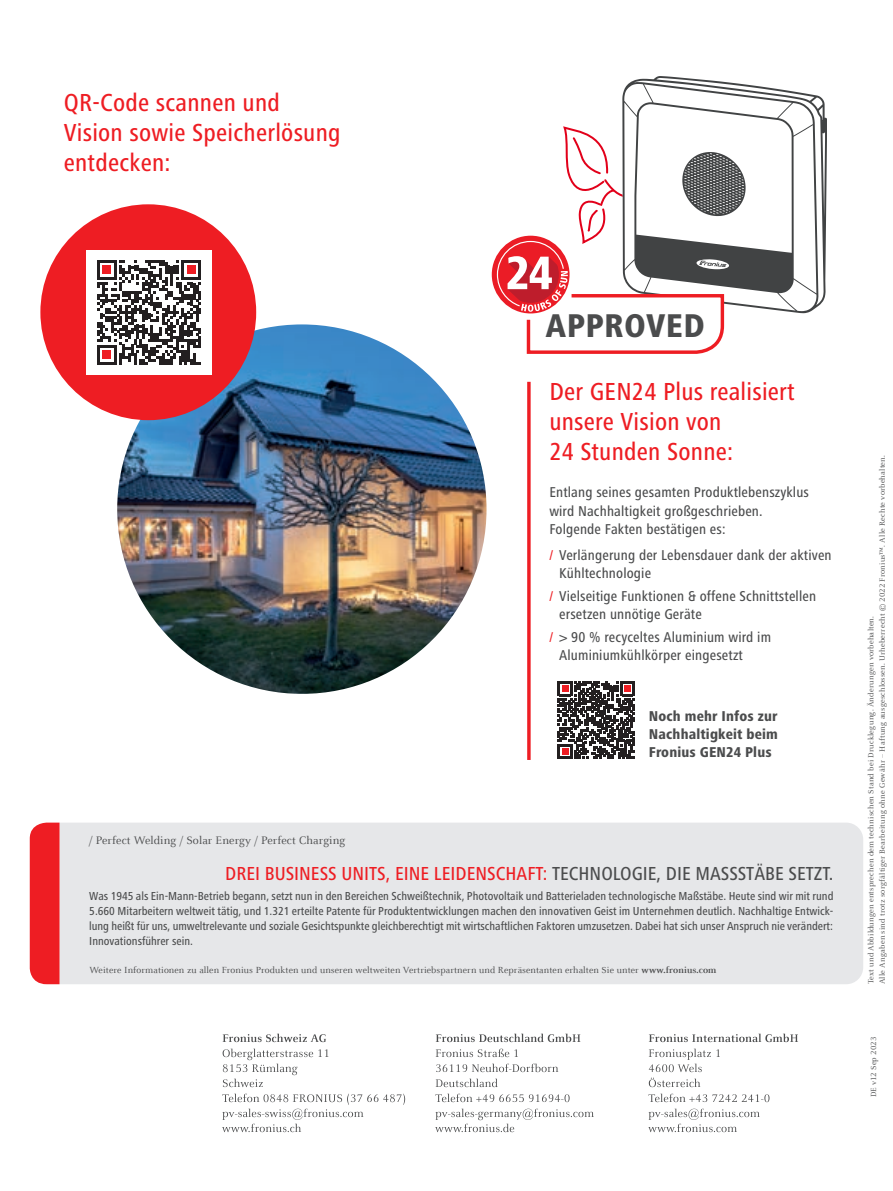
<style>
.page{position:relative;width:893px;height:1191px;background:#fff}
.page>*{position:absolute;margin:0;border:0;box-sizing:border-box;transform-origin:0 0}
.t1{font:800 condensed 34.05px "Frutiger Next LTW1 G";letter-spacing:.01em;color:#4b4c4d}
.t2{font:500 condensed 25.5px/30px "Frutiger Next LTW1 G";letter-spacing:.01em;color:#ee1d23}
.t3{font:500 condensed 19.5px "Frutiger Next LTW1 G";color:#ee1d23}
.t4{font:500 condensed 14.7px/18.5px "Frutiger Next LTW1 G";letter-spacing:.01em;color:#4b4c4d}
.t5{font:800 condensed 14.7px/18px "Frutiger Next LTW1 G";letter-spacing:.01em;color:#4b4c4d;text-align:justify}
.t6{font:500 condensed 12px/15px "Frutiger Next LTW1 G";letter-spacing:-.005em;color:#4b4c4d;text-align:justify}
.t7{font:12px "Celeste Offc Pro";letter-spacing:.01em;color:#4b4c4d}
.t8{font:9.75px "Celeste Offc Pro";letter-spacing:.01em;color:#4b4c4d}
.t9{font:8.25px/11.2px "Celeste Offc Pro";letter-spacing:.025em;color:#4b4c4d}
.s1{color:#ee1d23}
.s2{color:#4b4c4d}
.s3{font-weight:700}
</style>
<div class="page">
<div style="left:60px;top:823px;width:803px;height:161px;background:#e6e7e9"></div>
<div style="left:30px;top:822px;width:30px;height:162px;background:#ee1d23"></div>
<img style="left:117px;top:324px;width:369px;height:370px;border-radius:185px">
<div style="left:40px;top:204px;width:216px;height:216px;background:#ee1d23;border-radius:50%"></div>
<div style="left:86px;top:250px;width:125px;height:125px;background:#fff"></div>
<svg style="left:527px;top:382px;width:4px;height:378px;background:#f03b41"></svg>
<svg style="left:622px;top:76px;width:205px;height:237px"></svg>
<svg style="left:496px;top:125px;width:250px;height:229px"></svg>
<svg style="left:648px;top:1108px;width:112px;height:24px"></svg>
<svg style="left:648px;top:1093px;width:121px;height:9px"></svg>
<svg style="left:649px;top:1048px;width:71px;height:39px"></svg>
<svg style="left:649px;top:1033px;width:149px;height:9px"></svg>
<svg style="left:435px;top:1108px;width:159px;height:24px"></svg>
<svg style="left:435px;top:1093px;width:135px;height:9px"></svg>
<svg style="left:436px;top:1078px;width:62px;height:9px"></svg>
<svg style="left:436px;top:1063px;width:122px;height:9px"></svg>
<svg style="left:436px;top:1048px;width:82px;height:9px"></svg>
<svg style="left:436px;top:1033px;width:144px;height:9px"></svg>
<svg style="left:222px;top:1093px;width:183px;height:39px"></svg>
<svg style="left:223px;top:1048px;width:106px;height:39px"></svg>
<svg style="left:223px;top:1033px;width:103px;height:9px"></svg>
<svg style="left:97px;top:260px;width:104px;height:104px"></svg>
<svg style="left:558px;top:681px;width:77px;height:77px"></svg>
<h2 class="t2" style="left:64px;top:87px;width:278px">QR-Code scannen und<br>Vision sowie Speicherlösung entdecken:</h2>
<h1 class="t1" style="left:545px;top:306px;width:161px">APPROVED</h1>
<h2 class="t2" style="left:549px;top:376px;width:247px">Der GEN24 Plus realisiert unsere Vision von<br>24 Stunden Sonne:</h2>
<p class="t4" style="left:549px;top:483px;width:261px">Entlang seines gesamten Produktlebenszyklus wird Nachhaltigkeit großgeschrieben.<br>Folgende Fakten bestätigen es:</p>
<p class="t4" style="left:559px;top:545px;width:274px;text-indent:-10px"><span class="s1">/</span> Verlängerung der Lebensdauer dank der aktiven<br>Kühltechnologie</p>
<p class="t4" style="left:559px;top:586px;width:258px;text-indent:-10px"><span class="s1">/</span> Vielseitige Funktionen &amp; offene Schnittstellen ersetzen unnötige Geräte</p>
<p class="t4" style="left:559px;top:628px;width:213px;text-indent:-10px"><span class="s1">/</span> &gt; 90 % recyceltes Aluminium wird im<br>Aluminiumkühlkörper eingesetzt</p>
<p class="t7" style="left:89px;top:833px;width:258px">/ Perfect Welding / Solar Energy / Perfect Charging</p>
<p class="t5" style="left:649px;top:707px;width:130px">Noch mehr Infos zur Nachhaltigkeit beim Fronius GEN24 Plus</p>
<h3 class="t3" style="left:225px;top:862px;width:610px">DREI BUSINESS UNITS, EINE LEIDENSCHAFT: <span class="s2">TECHNOLOGIE, DIE MASSSTÄBE SETZT.</span></h3>
<p class="t6" style="left:89px;top:888px;width:746px">Was 1945 als Ein-Mann-Betrieb begann, setzt nun in den Bereichen Schweißtechnik, Photovoltaik und Batterieladen technologische Maßstäbe. Heute sind wir mit rund 5.660 Mitarbeitern weltweit tätig, und 1.321 erteilte Patente für Produktentwicklungen machen den innovativen Geist im Unternehmen deutlich. Nachhaltige Entwick&shy;lung heißt für uns, umweltrelevante und soziale Gesichtspunkte gleichberechtigt mit wirtschaftlichen Faktoren umzusetzen. Dabei hat sich unser Anspruch nie verändert:<br>Innovationsführer sein.</p>
<p class="t8" style="left:89px;top:963px;width:628px">Weitere Informationen zu allen Fronius Produkten und unseren weltweiten Vertriebspartnern und Repräsentanten erhalten Sie unter <span class="s3">www.fronius.com</span></p>
<p class="t9" style="left:865px;top:984px;width:531px;rotate:-90deg">Text und Abbildungen entsprechen dem technischen Stand bei Drucklegung. Änderungen vorbehalten.<br>Alle Angaben sind trotz sorgfältiger Bearbeitung ohne Gewähr – Haftung ausgeschlossen. Urheberrecht © 2022 Fronius™. Alle Rechte vorbehalten.</p>
<p class="t9" style="left:866px;top:983px;width:528px;rotate:-90deg">Text und Abbildungen entsprechen dem technischen Stand bei Drucklegung. Änderungen vorbehalten.<br>Alle Angaben sind trotz sorgfältiger Bearbeitung ohne Gewähr - Haftung ausgeschlossen. Urheberrecht © 2011 Fronius™. Al e Rechte vorbehalten.</p>
<p class="t9" style="left:868px;top:1097px;width:62px;rotate:-90deg">DE v12 Sep 2023</p>
</div>
